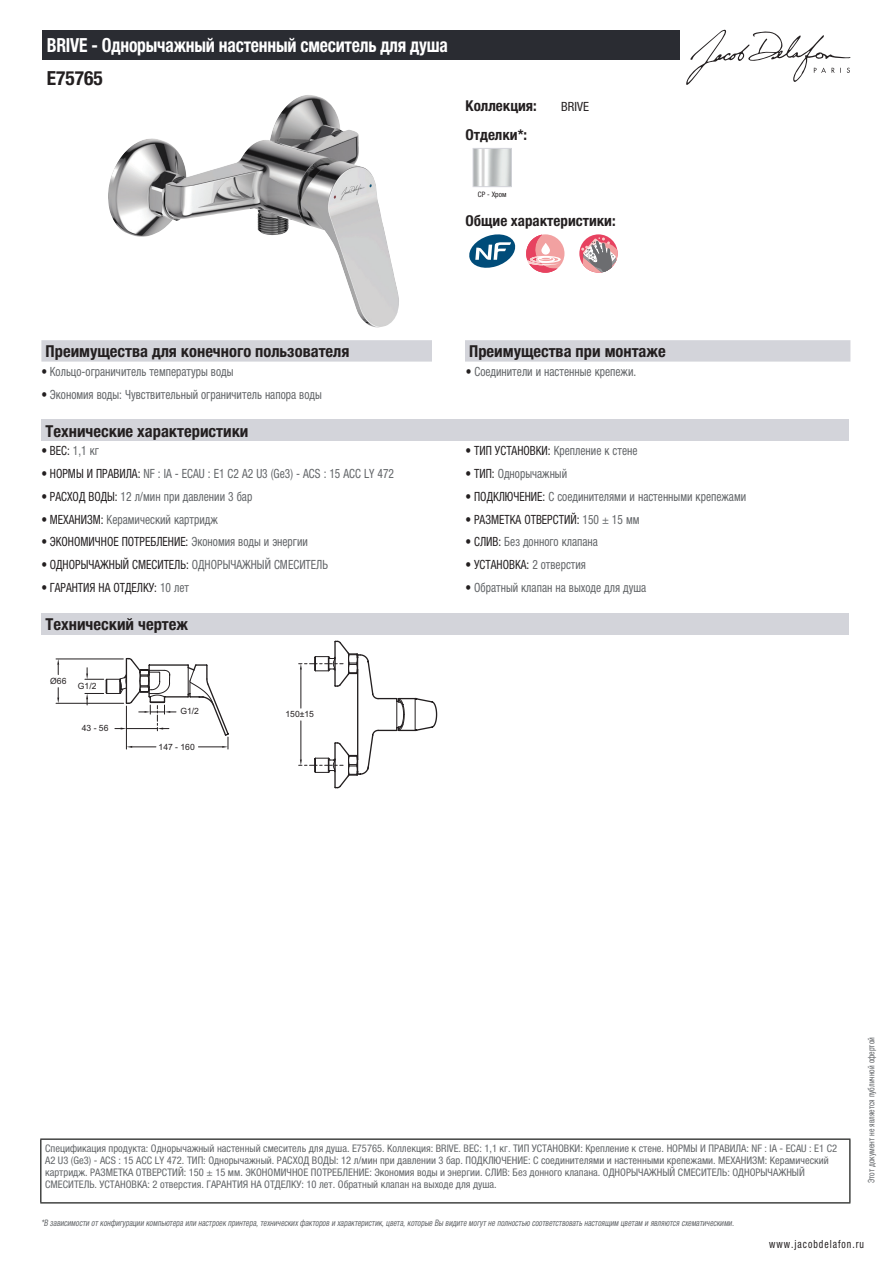
<style>
.page{position:relative;width:893px;height:1263px;background:#fff}
.page>*{position:absolute;margin:0;border:0;box-sizing:border-box;transform-origin:0 0}
.t1{font:700 condensed 19.5px "Helvetica Neue LTCYR";letter-spacing:-.01em;color:#fff;scale:.9 1}
.t2{font:700 condensed 19.5px "Helvetica Neue LTCYR";color:#231f20}
.t3{font:700 condensed 16.5px "Helvetica Neue LTCYR";color:#231f20}
.t4{font:700 condensed 15px "Helvetica Neue LTCYR";color:#231f20}
.t5{font:condensed 12.75px "Helvetica Neue LTCYR";color:#626568;scale:.9 1}
.t6{font:condensed 12.75px "Helvetica Neue LTCYR";color:#231f20;scale:.9 1}
.t7{font:condensed 12.75px "Helvetica Neue LTCYR";color:#231f20}
.t8{font:condensed 11.25px "Helvetica Neue LTCYR";letter-spacing:.1em;color:#231f20;scale:.87 1}
.t9{font:condensed 10.5px/12px "Helvetica Neue LTCYR";color:#626568}
.t10{font:italic condensed 9px "Helvetica Neue LTCYR";color:#626568;scale:.87 1}
.t11{font:condensed 9px "Helvetica Neue LTCYR";color:#626568;scale:.87 1}
.t12{font:8.55px "Arial";color:#231f20}
.t13{font:condensed 7.5px "Helvetica Neue LTCYR";color:#231f20}
.s1{color:#231f20}
.s2{color:#626568}
</style>
<div class="page">
<svg style="left:686px;top:30px;width:164px;height:55px"></svg>
<img style="left:108px;top:95px;width:291px;height:233px">
<img style="left:475px;top:150px;width:35px;height:35px">
<div style="left:473px;top:148px;width:39px;height:39px;border:1px solid #d3d4da"></div>
<svg style="left:469px;top:234px;width:46px;height:34px"></svg>
<div style="left:526px;top:234px;width:38px;height:39px;background:#f2a1a1;border-radius:50%"></div>
<svg style="left:526px;top:235px;width:35px;height:38px"></svg>
<svg style="left:579px;top:234px;width:39px;height:39px"></svg>
<svg style="left:581px;top:237px;width:37px;height:36px"></svg>
<div style="left:41px;top:340px;width:809px;height:22px;background:#d3d4da"></div>
<div style="left:432px;top:340px;width:33px;height:22px;background:#fff"></div>
<div style="left:41px;top:420px;width:808px;height:21px;background:#d3d4da"></div>
<div style="left:41px;top:613px;width:808px;height:21px;background:#d3d4da"></div>
<hr style="left:56px;top:659px;width:67px;height:1px;background:#231f20">
<hr style="left:56px;top:703px;width:68px;height:1px;background:#231f20">
<svg style="left:57px;top:659px;width:2px;height:15px"></svg>
<svg style="left:57px;top:688px;width:2px;height:15px"></svg>
<svg style="left:85px;top:641px;width:352px;height:147px"></svg>
<div style="left:43px;top:30px;width:637px;height:30px;background:#2a2c32"></div>
<hr style="left:40px;top:1138px;width:810px;height:2px;background:#040503">
<hr style="left:40px;top:1140px;width:1px;height:62px;background:#040503">
<hr style="left:849px;top:1140px;width:1px;height:62px;background:#040503">
<hr style="left:40px;top:1202px;width:810px;height:1px;background:#040503">
<h1 class="t1" style="left:47px;top:34px;width:447px">BRIVE - Однорычажный настенный смеситель для душа</h1>
<h1 class="t2" style="left:47px;top:67px;width:58px">E75765</h1>
<h3 class="t4" style="left:466px;top:97px;width:73px">Коллекция:</h3>
<p class="t7" style="left:561px;top:99px;width:29px">BRIVE</p>
<h3 class="t4" style="left:466px;top:126px;width:63px">Отделки*:</h3>
<p class="t13" style="left:478px;top:190px;width:30px">CP - Хром</p>
<h3 class="t4" style="left:466px;top:212px;width:152px">Общие характеристики:</h3>
<h2 class="t3" style="left:46px;top:342px;width:305px">Преимущества для конечного пользователя</h2>
<h2 class="t3" style="left:469px;top:342px;width:198px">Преимущества при монтаже</h2>
<p class="t5" style="left:41px;top:364px;width:215px"><span class="s1">•</span> Кольцо-ограничитель температуры воды</p>
<p class="t5" style="left:466px;top:364px;width:191px"><span class="s1">•</span> Соединители и настенные крепежи.</p>
<p class="t5" style="left:41px;top:387px;width:313px"><span class="s1">•</span> Экономия воды: Чувствительный ограничитель напора воды</p>
<h2 class="t3" style="left:46px;top:422px;width:204px">Технические характеристики</h2>
<p class="t6" style="left:41px;top:444px;width:65px">• ВЕС: <span class="s2">1,1 кг</span></p>
<p class="t5" style="left:466px;top:444px;width:193px"><span class="s1">• ТИП УСТАНОВКИ:</span> Крепление к стене</p>
<p class="t5" style="left:41px;top:466px;width:393px"><span class="s1">• НОРМЫ И ПРАВИЛА:</span> NF : IA - ECAU : E1 C2 A2 U3 (Ge3) - ACS : 15 ACC LY 472</p>
<p class="t5" style="left:466px;top:466px;width:114px"><span class="s1">• ТИП:</span> Однорычажный</p>
<p class="t5" style="left:41px;top:489px;width:236px"><span class="s1">• РАСХОД ВОДЫ:</span> 12 л/мин при давлении 3 бар</p>
<p class="t5" style="left:466px;top:489px;width:313px"><span class="s1">• ПОДКЛЮЧЕНИЕ:</span> С соединителями и настенными крепежами</p>
<p class="t5" style="left:41px;top:512px;width:198px"><span class="s1">• МЕХАНИЗМ:</span> Керамический картридж</p>
<p class="t6" style="left:466px;top:512px;width:195px">• РАЗМЕТКА ОТВЕРСТИЙ: <span class="s2">150 ± 15 мм</span></p>
<p class="t6" style="left:41px;top:535px;width:298px">• ЭКОНОМИЧНОЕ ПОТРЕБЛЕНИЕ: <span class="s2">Экономия воды и энергии</span></p>
<p class="t5" style="left:466px;top:535px;width:149px"><span class="s1">• СЛИВ:</span> Без донного клапана</p>
<p class="t6" style="left:41px;top:557px;width:320px">• ОДНОРЫЧАЖНЫЙ СМЕСИТЕЛЬ: <span class="s2">ОДНОРЫЧАЖНЫЙ СМЕСИТЕЛЬ</span></p>
<p class="t6" style="left:466px;top:557px;width:135px">• УСТАНОВКА: <span class="s2">2 отверстия</span></p>
<p class="t6" style="left:41px;top:580px;width:166px">• ГАРАНТИЯ НА ОТДЕЛКУ: <span class="s2">10 лет</span></p>
<p class="t5" style="left:466px;top:580px;width:202px"><span class="s1">•</span> Обратный клапан на выходе для душа</p>
<h2 class="t3" style="left:46px;top:615px;width:144px">Технический чертеж</h2>
<p class="t12" style="left:50px;top:675px;width:18px">Ø66</p>
<p class="t12" style="left:78px;top:680px;width:20px">G1/2</p>
<p class="t12" style="left:82px;top:723px;width:28px">43 - 56</p>
<p class="t12" style="left:180px;top:706px;width:20px">G1/2</p>
<p class="t12" style="left:159px;top:741px;width:38px">147 - 160</p>
<p class="t12" style="left:285px;top:709px;width:30px">150±15</p>
<p class="t9" style="left:45px;top:1142px;width:794px">Спецификация продукта: Однорычажный настенный смеситель для душа. E75765. Коллекция: BRIVE. ВЕС: 1,1 кг. ТИП УСТАНОВКИ: Крепление к стене. НОРМЫ И ПРАВИЛА: NF : IA - ECAU : E1 C2<br>A2 U3 (Ge3) - ACS : 15 ACC LY 472. ТИП: Однорычажный. РАСХОД ВОДЫ: 12 л/мин при давлении 3 бар. ПОДКЛЮЧЕНИЕ: С соединителями и настенными крепежами. МЕХАНИЗМ: Керамический картридж. РАЗМЕТКА ОТВЕРСТИЙ: 150 ± 15 мм. ЭКОНОМИЧНОЕ ПОТРЕБЛЕНИЕ: Экономия воды и энергии. СЛИВ: Без донного клапана. ОДНОРЫЧАЖНЫЙ СМЕСИТЕЛЬ: ОДНОРЫЧАЖНЫЙ СМЕСИТЕЛЬ. УСТАНОВКА: 2 отверстия. ГАРАНТИЯ НА ОТДЕЛКУ: 10 лет. Обратный клапан на выходе для душа.</p>
<p class="t10" style="left:41px;top:1218px;width:800px">*В зависимости отконфигурации компьютера или настроек принтера,техническихфакторов и характеристик,цвета,которые Вы видите могутне полностью соответствоватьнастоящим цветам и являются схематическими.</p>
<p class="t11" style="left:866px;top:1183px;width:169px;rotate:-90deg">Этот документ не является публичной офертой</p>
<p class="t8" style="left:769px;top:1237px;width:110px">www.jacobdelafon.ru</p>
</div>
